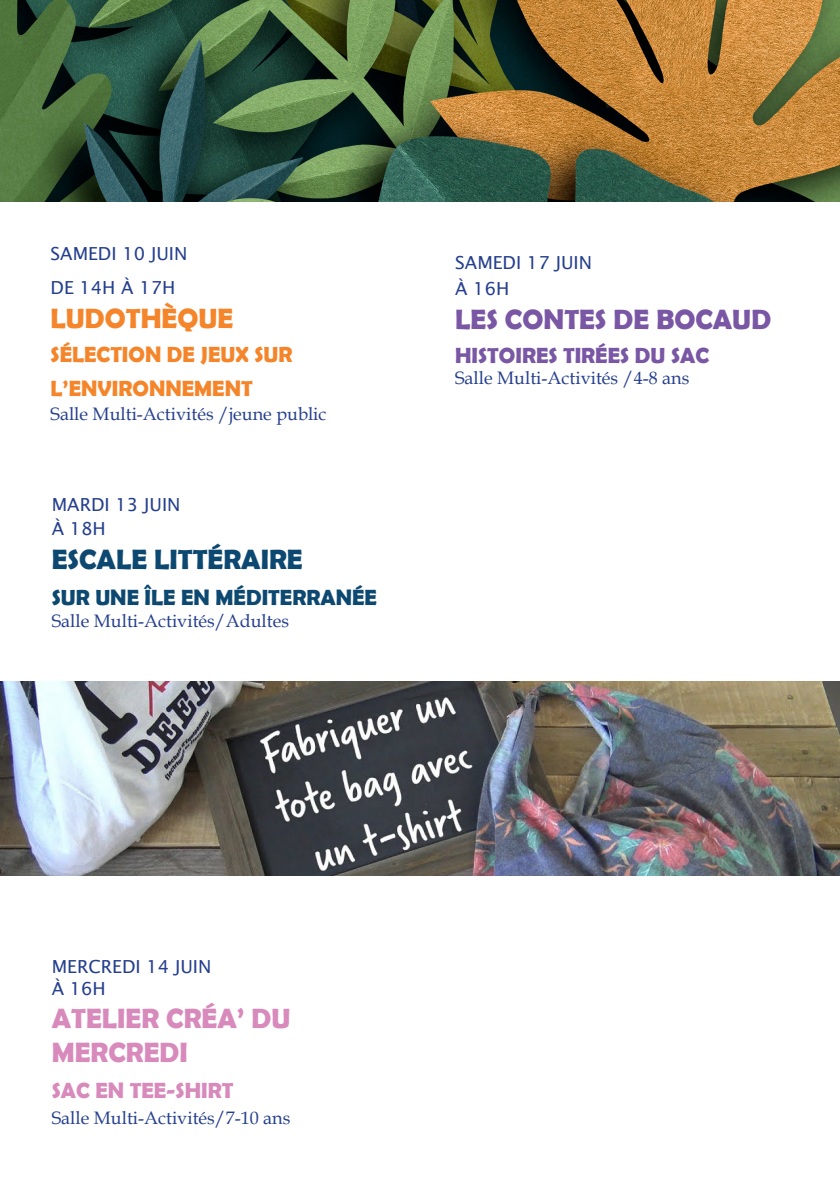
<style>
.page{position:relative;width:840px;height:1191px;background:#fff}
.page>*{position:absolute;margin:0;border:0;box-sizing:border-box;transform-origin:0 0}
.t1{font:700 28px "Berlin Sans FB Demi";color:#d78abb}
.t2{font:700 28px "Berlin Sans FB Demi";color:#7957a4}
.t3{font:700 28px "Berlin Sans FB Demi";color:#0d4871}
.t4{font:700 28px "Berlin Sans FB Demi";color:#f5852a}
.t5{font:700 22px "Berlin Sans FB Demi";color:#f5852a}
.t6{font:700 22px "Berlin Sans FB Demi";color:#0d4871}
.t7{font:700 22px "Berlin Sans FB Demi";color:#7957a4}
.t8{font:700 22px "Berlin Sans FB Demi";color:#d78abb}
.t9{font:18px "Book Antiqua";color:#253f8e}
.t10{font:18px "Lucida Sans";color:#253f8e}
</style>
<div class="page">
<img style="left:0;top:0;width:839px;height:201px">
<img style="left:0;top:682px;width:839px;height:194px">
<p class="t10" style="left:51px;top:243px;width:138px">SAMEDI 10 JUIN</p>
<p class="t10" style="left:51px;top:277px;width:126px">DE 14H À 17H</p>
<p class="t4" style="left:51px;top:302px;width:184px">LUDOTHÈQUE</p>
<p class="t5" style="left:51px;top:342px;width:243px">SÉLECTION DE JEUX SUR</p>
<p class="t5" style="left:51px;top:376px;width:203px">L’ENVIRONNEMENT</p>
<p class="t9" style="left:51px;top:401px;width:277px">Salle Multi-Activités /jeune public</p>
<p class="t10" style="left:52px;top:494px;width:130px">MARDI 13 JUIN</p>
<p class="t10" style="left:52px;top:518px;width:56px">À 18H</p>
<p class="t3" style="left:52px;top:543px;width:252px">ESCALE LITTÉRAIRE</p>
<p class="t6" style="left:52px;top:585px;width:326px">SUR UNE ÎLE EN MÉDITERRANÉE</p>
<p class="t9" style="left:52px;top:608px;width:239px">Salle Multi-Activités/Adultes</p>
<p class="t10" style="left:455px;top:252px;width:138px">SAMEDI 17 JUIN</p>
<p class="t10" style="left:455px;top:278px;width:56px">À 16H</p>
<p class="t2" style="left:455px;top:303px;width:317px">LES CONTES DE BOCAUD</p>
<p class="t7" style="left:455px;top:342px;width:255px">HISTOIRES TIRÉES DU SAC</p>
<p class="t9" style="left:455px;top:365px;width:235px">Salle Multi-Activités /4-8 ans</p>
<p class="t10" style="left:52px;top:956px;width:161px">MERCREDI 14 JUIN</p>
<p class="t10" style="left:52px;top:978px;width:56px">À 16H</p>
<p class="t1" style="left:52px;top:1002px;width:240px">ATELIER CRÉA’ DU</p>
<p class="t1" style="left:52px;top:1036px;width:137px">MERCREDI</p>
<p class="t8" style="left:52px;top:1078px;width:183px">SAC EN TEE-SHIRT</p>
<p class="t9" style="left:52px;top:1105px;width:240px">Salle Multi-Activités/7-10 ans</p>
</div>
